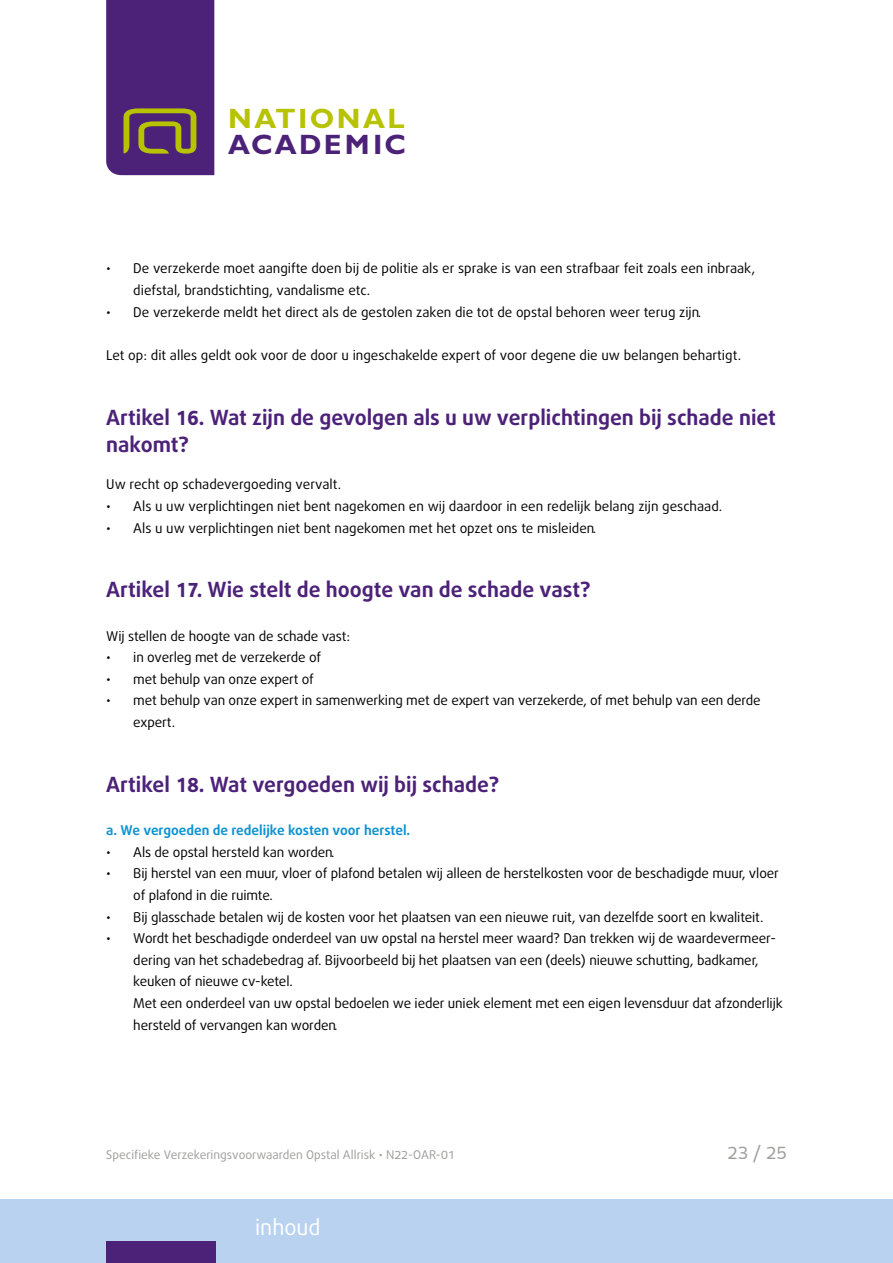
<style>
.page{position:relative;width:893px;height:1263px;background:#fff}
.page>*{position:absolute;margin:0;border:0;box-sizing:border-box;transform-origin:0 0}
.t1{font:700 28.05px "Gill Sans";letter-spacing:.085em;color:#b7c200}
.t2{font:700 28.05px "Gill Sans";letter-spacing:.075em;color:#4c2178}
.t3{font:21.6px "Bagus";color:#fff}
.t4{font:700 21px/27.6px "Bagus";color:#4c2178}
.t5{font:18px "Bagus";color:#9d9d9c}
.t6{font:13.5px/21.6px "Bagus";letter-spacing:-.01em;color:#000}
.t7{font:700 13.5px "Bagus";color:#0d93d2}
.t8{font:12px "Bagus";color:#9d9d9c}
</style>
<div class="page">
<div style="left:0;top:1199px;width:893px;height:64px;background:#b9d2ef"></div>
<div style="left:106px;top:1242px;width:110px;height:21px;background:#4c2178"></div>
<svg style="left:106px;top:0;width:108px;height:175px;background:#542e71"></svg>
<h1 class="t1" style="left:228px;top:102px;width:178px">NATIONAL</h1>
<h1 class="t2" style="left:228px;top:128px;width:179px">ACADEMIC</h1>
<p class="t6" style="left:133px;top:258px;width:623px;text-indent:-27px">• De verzekerde moet aangifte doen bij de politie als er sprake is van een strafbaar feit zoals een inbraak, diefstal, brandstichting, vandalisme etc.</p>
<p class="t6" style="left:106px;top:301px;width:596px">• De verzekerde meldt het direct als de gestolen zaken die tot de opstal behoren weer terug zijn.</p>
<p class="t6" style="left:106px;top:344px;width:636px">Let op: dit alles geldt ook voor de door u ingeschakelde expert of voor degene die uw belangen behartigt.</p>
<h3 class="t4" style="left:106px;top:404px;width:671px">Artikel 16. Wat zijn de gevolgen als u uw verplichtingen bij schade niet nakomt?</h3>
<p class="t6" style="left:106px;top:474px;width:236px">Uw recht op schadevergoeding vervalt.</p>
<p class="t6" style="left:106px;top:496px;width:617px">• Als u uw verplichtingen niet bent nagekomen en wij daardoor in een redelijk belang zijn geschaad.</p>
<p class="t6" style="left:106px;top:517px;width:492px">• Als u uw verplichtingen niet bent nagekomen met het opzet ons te misleiden.</p>
<h3 class="t4" style="left:106px;top:576px;width:486px">Artikel 17. Wie stelt de hoogte van de schade vast?</h3>
<p class="t6" style="left:106px;top:625px;width:246px">Wij stellen de hoogte van de schade vast:</p>
<p class="t6" style="left:106px;top:647px;width:216px">• in overleg met de verzekerde of</p>
<p class="t6" style="left:106px;top:668px;width:209px">• met behulp van onze expert of</p>
<p class="t6" style="left:133px;top:690px;width:629px;text-indent:-27px">• met behulp van onze expert in samenwerking met de expert van verzekerde, of met behulp van een derde expert.</p>
<h3 class="t4" style="left:106px;top:771px;width:395px">Artikel 18. Wat vergoeden wij bij schade?</h3>
<p class="t7" style="left:106px;top:821px;width:305px">a. We vergoeden de redelijke kosten voor herstel.</p>
<p class="t6" style="left:106px;top:841px;width:230px">• Als de opstal hersteld kan worden.</p>
<p class="t6" style="left:133px;top:863px;width:647px;text-indent:-27px">• Bij herstel van een muur, vloer of plafond betalen wij alleen de herstelkosten voor de beschadigde muur, vloer of plafond in die ruimte.</p>
<p class="t6" style="left:106px;top:906px;width:659px">• Bij glasschade betalen wij de kosten voor het plaatsen van een nieuwe ruit, van dezelfde soort en kwaliteit.</p>
<p class="t6" style="left:133px;top:928px;width:651px;text-indent:-27px">• Wordt het beschadigde onderdeel van uw opstal na herstel meer waard? Dan trekken wij de waardevermeer&shy;dering van het schadebedrag af. Bijvoorbeeld bij het plaatsen van een (deels) nieuwe schutting, badkamer, keuken of nieuwe cv-ketel.<br>Met een onderdeel van uw opstal bedoelen we ieder uniek element met een eigen levensduur dat afzonderlijk hersteld of vervangen kan worden.</p>
<p class="t8" style="left:106px;top:1147px;width:350px">Specifieke Verzekeringsvoorwaarden Opstal Allrisk • N22-OAR-01</p>
<h3 class="t5" style="left:728px;top:1141px;width:61px">23 / 25</h3>
<h2 class="t3" style="left:255px;top:1212px;width:67px">inhoud</h2>
</div>
